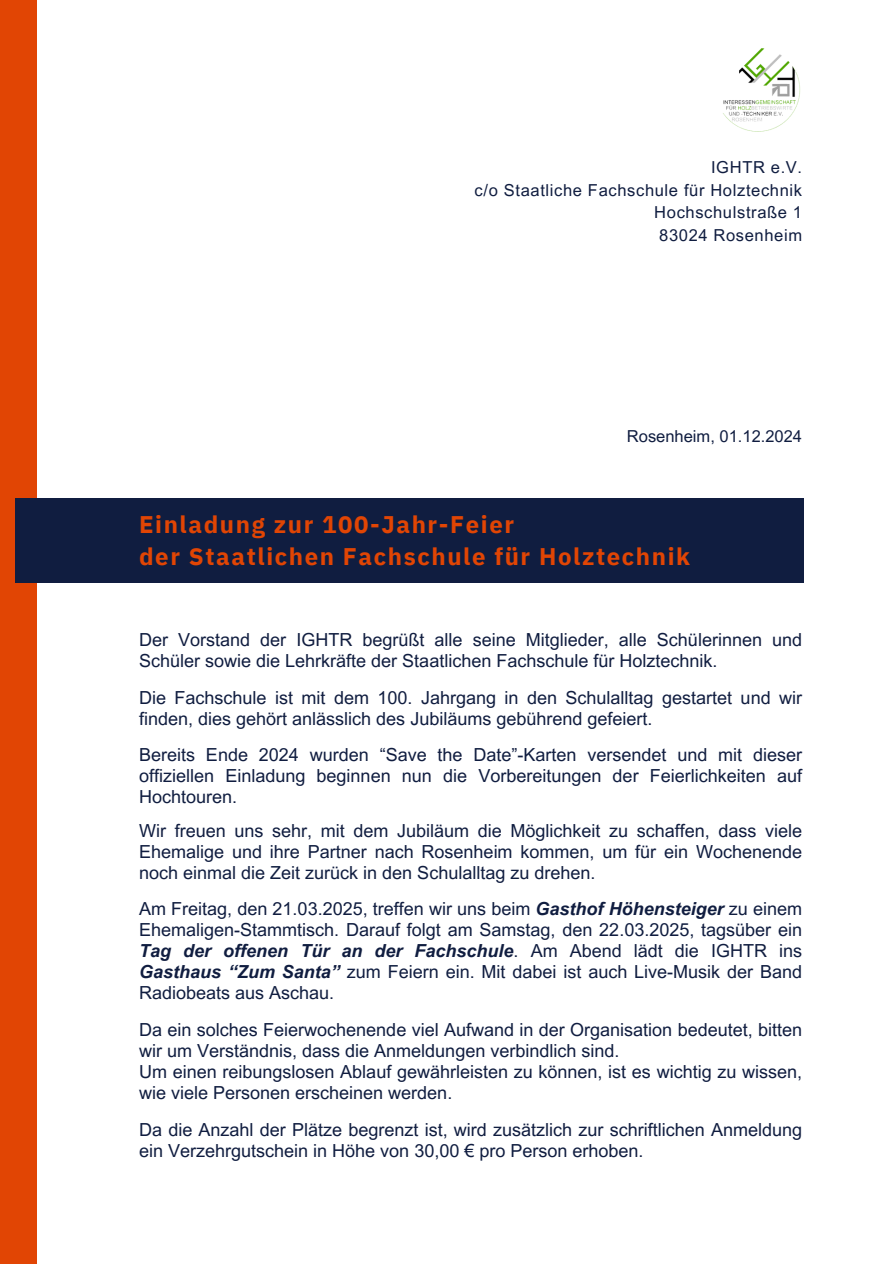
<style>
.page{position:relative;width:894px;height:1264px;background:#fff}
.page>*{position:absolute;margin:0;border:0;box-sizing:border-box;transform-origin:0 0}
.t1{font:700 24px/32.7px "IBM Plex Sans";letter-spacing:.065em;color:#e14504}
.t2{font:18px/21px "Arial MT Pro";color:#101d40}
.t3{font:16.5px "Arial MT Pro";letter-spacing:.04em;color:#101d40}
.t4{font:16.5px "Arial MT Pro";color:#101d40}
.s1{font-weight:700;font-style:italic}
</style>
<div class="page">
<div style="left:0;top:0;width:36px;height:1263px;background:#e14504"></div>
<div style="left:15px;top:498px;width:789px;height:85px;background:#101d40"></div>
<img style="left:723px;top:48px;width:78px;height:84px">
<p class="t3" style="left:710px;top:161px;width:93px">IGHTR e.V.</p>
<p class="t3" style="left:474px;top:184px;width:329px">c/o Staatliche Fachschule für Holztechnik</p>
<p class="t3" style="left:654px;top:206px;width:149px">Hochschulstraße 1</p>
<p class="t3" style="left:659px;top:229px;width:144px">83024 Rosenheim</p>
<p class="t4" style="left:626px;top:430px;width:177px">Rosenheim, 01.12.2024</p>
<p class="t1" style="left:139px;top:507px;width:552px">Einladung zur 100-Jahr-Feier<br>der Staatlichen Fachschule für Holztechnik</p>
<p class="t2" style="left:139px;top:631px;width:664px">Der Vorstand der IGHTR begrüßt alle seine Mitglieder, alle Schülerinnen und<br>Schüler sowie die Lehrkräfte der Staatlichen Fachschule für Holztechnik.</p>
<p class="t2" style="left:139px;top:689px;width:664px">Die Fachschule ist mit dem 100. Jahrgang in den Schulalltag gestartet und wir finden, dies gehört anlässlich des Jubiläums gebührend gefeiert.</p>
<p class="t2" style="left:139px;top:746px;width:664px;text-align:justify">Bereits Ende 2024 wurden “Save the Date”-Karten versendet und mit dieser offiziellen Einladung beginnen nun die Vorbereitungen der Feierlichkeiten auf Hochtouren.</p>
<p class="t2" style="left:139px;top:822px;width:664px;text-align:justify">Wir freuen uns sehr, mit dem Jubiläum die Möglichkeit zu schaffen, dass viele Ehemalige und ihre Partner nach Rosenheim kommen, um für ein Wochenende noch einmal die Zeit zurück in den Schulalltag zu drehen.</p>
<p class="t2" style="left:139px;top:900px;width:664px;text-align:justify">Am Freitag, den 21.03.2025, treffen wir uns beim <span class="s1">Gasthof Höhensteiger</span> zu einem Ehemaligen-Stammtisch. Darauf folgt am Samstag, den 22.03.2025, tagsüber ein <span class="s1">Tag der offenen Tür an der Fachschule</span>. Am Abend lädt die IGHTR ins <span class="s1">Gasthaus “Zum Santa”</span> zum Feiern ein. Mit dabei ist auch Live-Musik der Band Radiobeats aus Aschau.</p>
<p class="t2" style="left:139px;top:1021px;width:664px">Da ein solches Feierwochenende viel Aufwand in der Organisation bedeutet, bitten wir um Verständnis, dass die Anmeldungen verbindlich sind.</p>
<h1 class="t2" style="left:139px;top:1063px;width:664px">Um einen reibungslosen Ablauf gewährleisten zu können, ist es wichtig zu wissen, wie viele Personen erscheinen werden.</h1>
<p class="t2" style="left:139px;top:1121px;width:664px">Da die Anzahl der Plätze begrenzt ist, wird zusätzlich zur schriftlichen Anmeldung ein Verzehrgutschein in Höhe von 30,00 € pro Person erhoben.</p>
</div>
